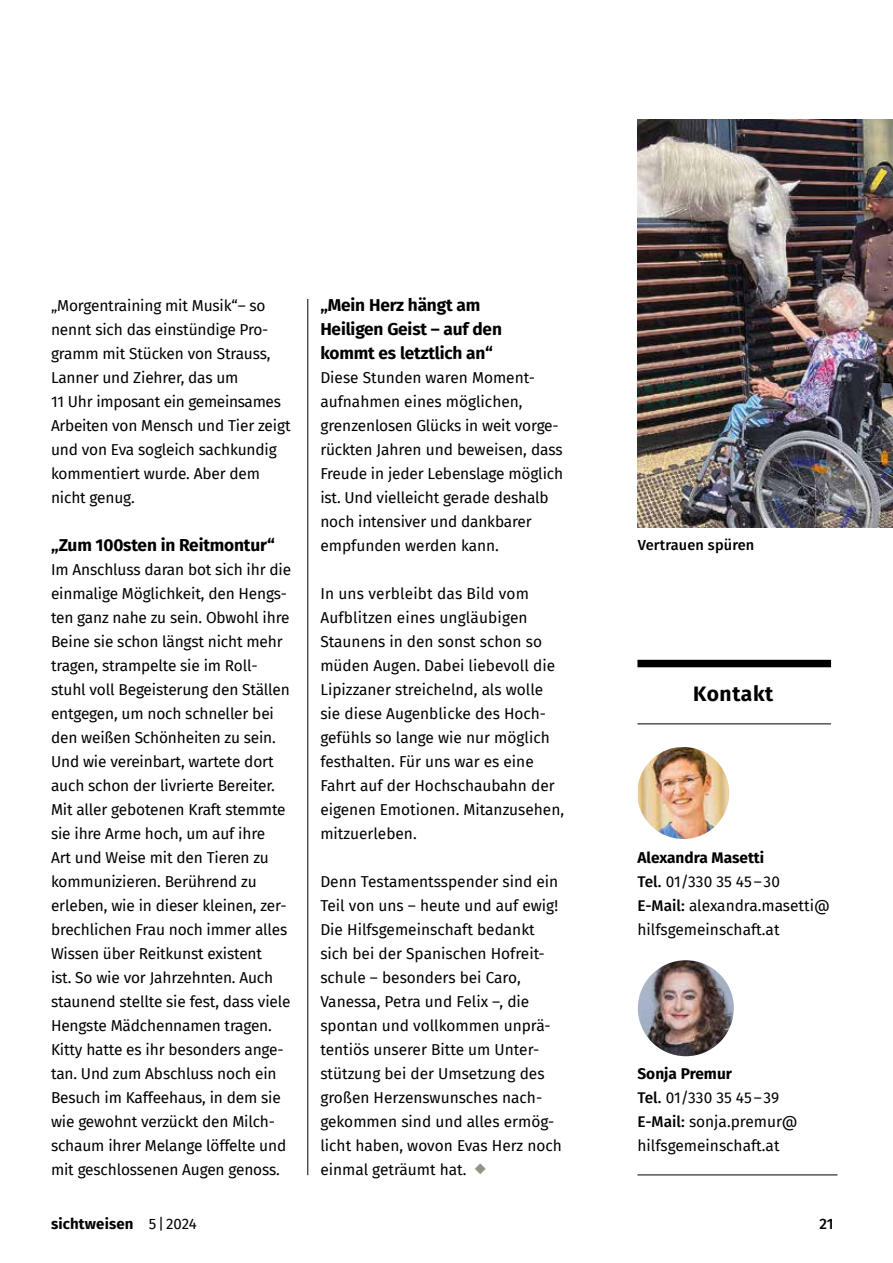
<style>
.page{position:relative;width:893px;height:1263px;background:#fff}
.page>*{position:absolute;margin:0;border:0;box-sizing:border-box;transform-origin:0 0}
.t1{font:700 21px "Fira Sans";letter-spacing:.03em;color:#000}
.t2{font:700 17.25px/24px "Fira Sans";letter-spacing:-.01em;color:#000}
.t3{font:15.45px/24px "Fira Sans";letter-spacing:-.01em;color:#000}
.t4{font:700 15.45px "Fira Sans";color:#000}
.t5{font:700 15px "Fira Sans";letter-spacing:.01em;color:#000}
.t6{font:500 15px "Fira Sans";color:#000}
.t7{font:500 14.55px "Fira Sans";letter-spacing:.01em;color:#000}
.s1{font-weight:500}
.s2{font-weight:400}
</style>
<div class="page">
<img style="left:638px;top:119px;width:255px;height:408px">
<img style="left:638px;top:747px;width:91px;height:92px">
<div style="left:637px;top:660px;width:194px;height:7px;background:#000"></div>
<hr style="left:637px;top:723px;width:194px;height:1px;background:#000">
<hr style="left:637px;top:1174px;width:200px;height:1px;background:#000">
<img style="left:638px;top:960px;width:96px;height:96px;border-radius:48px">
<hr style="left:307px;top:299px;width:1px;height:876px;background:#000">
<p class="t3" style="left:51px;top:293px;width:241px">„Morgentraining mit Musik“– so nennt sich das einstündige Pro&shy;gramm mit Stücken von Strauss,<br>Lanner und Ziehrer, das um<br>11 Uhr imposant ein gemeinsames<br>Arbeiten von Mensch und Tier zeigt und von Eva sogleich sachkundig kommentiert wurde. Aber dem nicht genug.</p>
<h4 class="t2" style="left:51px;top:532px;width:225px">„Zum 100sten in Reitmontur“</h4>
<p class="t3" style="left:51px;top:557px;width:242px">Im Anschluss daran bot sich ihr die einmalige Möglichkeit, den Hengs&shy;ten ganz nahe zu sein. Obwohl ihre<br>Beine sie schon längst nicht mehr tragen, strampelte sie im Roll&shy;stuhl voll Begeisterung den Ställen entgegen, um noch schneller bei den weißen Schönheiten zu sein.<br>Und wie vereinbart, wartete dort auch schon der livrierte Bereiter.<br>Mit aller gebotenen Kraft stemmte sie ihre Arme hoch, um auf ihre<br>Art und Weise mit den Tieren zu kommunizieren. Berührend zu erleben, wie in dieser kleinen, zer&shy;brechlichen Frau noch immer alles<br>Wissen über Reitkunst existent<br>ist. So wie vor Jahrzehnten. Auch staunend stellte sie fest, dass viele<br>Hengste Mädchennamen tragen.<br>Kitty hatte es ihr besonders ange&shy;tan. Und zum Abschluss noch ein<br>Besuch im Kaffeehaus, in dem sie wie gewohnt verzückt den Milch schaum ihrer Melange löffelte und mit geschlossenen Augen genoss.</p>
<h4 class="t2" style="left:320px;top:292px;width:183px">„Mein Herz hängt am<br>Heiligen Geist – auf den kommt es letztlich an“</h4>
<p class="t3" style="left:320px;top:365px;width:244px">Diese Stunden waren Moment&shy;aufnahmen eines möglichen, grenzenlosen Glücks in weit vorge&shy;rückten Jahren und beweisen, dass<br>Freude in jeder Lebenslage möglich ist. Und vielleicht gerade deshalb noch intensiver und dankbarer empfunden werden kann.</p>
<p class="t3" style="left:320px;top:581px;width:245px">In uns verbleibt das Bild vom<br>Aufblitzen eines ungläubigen<br>Staunens in den sonst schon so müden Augen. Dabei liebevoll die<br>Lipizzaner streichelnd, als wolle sie diese Augenblicke des Hoch&shy;gefühls so lange wie nur möglich festhalten. Für uns war es eine<br>Fahrt auf der Hochschaubahn der eigenen Emotionen. Mitanzusehen, mitzuerleben.</p>
<p class="t3" style="left:320px;top:869px;width:243px">Denn Testamentsspender sind ein<br>Teil von uns – heute und auf ewig!<br>Die Hilfsgemeinschaft bedankt sich bei der Spanischen Hofreit&shy;schule – besonders bei Caro,<br>Vanessa, Petra und Felix –, die spontan und vollkommen unprä tentiös unserer Bitte um Unter stützung bei der Umsetzung des großen Herzenswunsches nach gekommen sind und alles ermög licht haben, wovon Evas Herz noch einmal geträumt hat.</p>
<p class="t7" style="left:638px;top:533px;width:118px">Vertrauen spüren</p>
<h4 class="t1" style="left:693px;top:676px;width:82px">Kontakt</h4>
<h5 class="t4" style="left:637px;top:845px;width:128px">Alexandra Masetti</h5>
<p class="t3" style="left:637px;top:869px;width:144px"><span class="s1">Tel.</span> 01/330 35 45 – 30</p>
<p class="t3" style="left:637px;top:893px;width:194px"><span class="s1">E-Mail:</span> alexandra.masetti@ hilfsgemeinschaft.at</p>
<h5 class="t4" style="left:637px;top:1061px;width:96px">Sonja Premur</h5>
<p class="t3" style="left:637px;top:1085px;width:143px"><span class="s1">Tel.</span> 01/330 35 45 – 39</p>
<p class="t3" style="left:637px;top:1109px;width:162px"><span class="s1">E-Mail:</span> sonja.premur@ hilfsgemeinschaft.at</p>
<p class="t5" style="left:51px;top:1211px;width:147px">sichtweisen <span class="s2">5| 2024</span></p>
<p class="t6" style="left:819px;top:1212px;width:16px">21</p>
</div>
